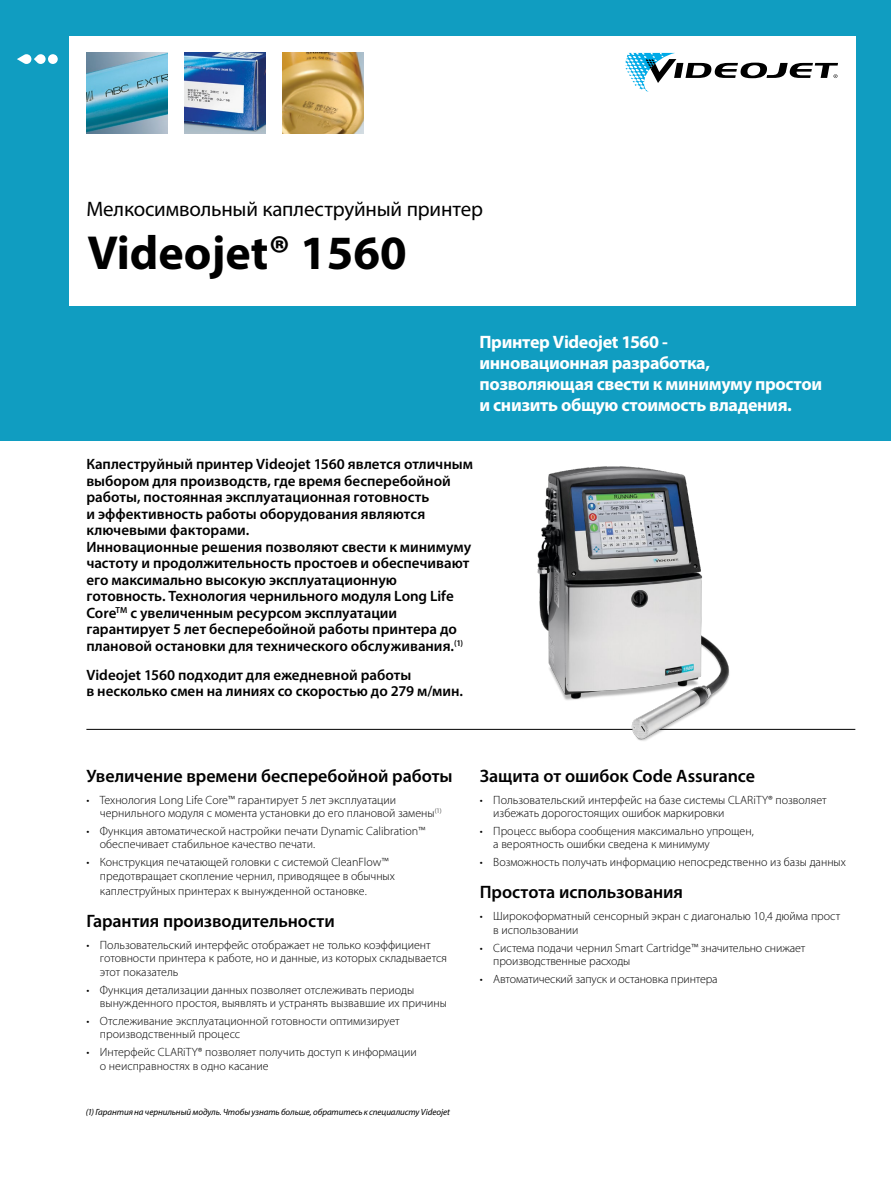
<style>
.page{position:relative;width:891px;height:1188px;background:#fff}
.page>*{position:absolute;margin:0;border:0;box-sizing:border-box;transform-origin:0 0}
.t1{font:700 48px "Myriad Pro";color:#000}
.t2{font:21px "Myriad Pro";letter-spacing:-.01em;color:#000}
.t3{font:600 18px "Myriad Pro";letter-spacing:-.005em;color:#000}
.t4{font:700 18px/21px "Myriad Pro";letter-spacing:-.02em;color:#fff}
.t5{font:600 15px/16.5px "Myriad Pro";color:#000}
.t6{font:300 12px/13.5px "Myriad Pro";color:#000}
.t7{font:italic 9px "Myriad Pro";letter-spacing:-.01em;color:#000}
</style>
<div class="page">
<div style="left:0;top:0;width:891px;height:441px;background:#109dc1"></div>
<div style="left:69px;top:36px;width:786px;height:270px;background:#fff"></div>
<div style="left:48px;top:54px;width:10px;height:10px;background:#fff;border-radius:50%"></div>
<svg style="left:17px;top:54px;width:29px;height:10px"></svg>
<hr style="left:86px;top:729px;width:769px;height:1px;background:#000">
<img style="left:185px;top:53px;width:81px;height:81px">
<img style="left:516px;top:466px;width:234px;height:275px">
<img style="left:283px;top:53px;width:81px;height:81px">
<img style="left:86px;top:53px;width:81px;height:81px">
<svg style="left:625px;top:53px;width:213px;height:39px"></svg>
<h2 class="t2" style="left:86px;top:196px;width:398px">Мелкосимвольный каплеструйный принтер</h2>
<h1 class="t1" style="left:88px;top:221px;width:321px">Videojet® 1560</h1>
<h3 class="t4" style="left:480px;top:331px;width:344px">Принтер Videojet 1560 -<br>инновационная разработка, позволяющая свести к минимуму простои и снизить общую стоимость владения.</h3>
<p class="t5" style="left:86px;top:455px;width:388px">Каплеструйный принтер Videojet 1560 явлется отличным выбором для производств, где время бесперебойной работы, постоянная эксплуатационная готовность<br>и эффективность работы оборудования являются ключевыми факторами.<br>Инновационные решения позволяют свести к минимуму частоту и продолжительность простоев и обеспечивают его максимально высокую эксплуатационную готовность. Технология чернильного модуля Long Life Core<sup>TM</sup> с увеличенным ресурсом эксплуатации гарантирует 5 лет бесперебойной работы принтера до плановой остановки для технического обслуживания.<sup>(1)</sup></p>
<p class="t5" style="left:86px;top:666px;width:378px">Videojet 1560 подходит для ежедневной работы<br>в несколько смен на линиях со скоростью до 279 м/мин.</p>
<h3 class="t3" style="left:86px;top:764px;width:368px">Увеличение времени бесперебойной работы</h3>
<p class="t6" style="left:100px;top:793px;width:343px;text-indent:-14px">• Технология Long Life Core™ гарантирует 5 лет эксплуатации чернильного модуля с момента установки до его плановой замены<sup>(1)</sup></p>
<p class="t6" style="left:100px;top:824px;width:327px;text-indent:-14px">• Функция автоматической настройки печати Dynamic Calibration™ обеспечивает стабильное качество печати.</p>
<p class="t6" style="left:100px;top:856px;width:297px;text-indent:-14px">• Конструкция печатающей головки с системой CleanFlow™ предотвращает скопление чернил, приводящее в обычных</p>
<p class="t6" style="left:100px;top:884px;width:268px">каплеструйных принтерах к вынужденной остановке.</p>
<h3 class="t3" style="left:86px;top:909px;width:250px">Гарантия производительности</h3>
<p class="t6" style="left:100px;top:938px;width:349px;text-indent:-14px">• Пользовательский интерфейс отображает не только коэффициент готовности принтера к работе, но и данные, из которых складывается этот показатель</p>
<p class="t6" style="left:100px;top:983px;width:349px;text-indent:-14px">• Функция детализации данных позволяет отслеживать периоды вынужденного простоя, выявлять и устранять вызвавшие их причины</p>
<p class="t6" style="left:100px;top:1014px;width:301px;text-indent:-14px">• Отслеживание эксплуатационной готовности оптимизирует производственный процесс</p>
<p class="t6" style="left:100px;top:1046px;width:318px;text-indent:-14px">• Интерфейс CLARiTY® позволяет получить доступ к информации о неисправностях в одно касание</p>
<p class="t7" style="left:86px;top:1106px;width:366px">(1) Гарантия на чернильный модуль. Чтобы узнать больше, обратитесь к специалисту Videojet</p>
<h3 class="t3" style="left:480px;top:764px;width:277px">Защита от ошибок Code Assurance</h3>
<p class="t6" style="left:493px;top:793px;width:335px;text-indent:-14px">• Пользовательский интерфейс на базе системы CLARiTY® позволяет избежать дорогостоящих ошибок маркировки</p>
<p class="t6" style="left:493px;top:824px;width:262px;text-indent:-14px">• Процесс выбора сообщения максимально упрощен, а вероятность ошибки сведена к минимуму</p>
<p class="t6" style="left:480px;top:856px;width:368px">• Возможность получать информацию непосредственно из базы данных</p>
<h3 class="t3" style="left:480px;top:881px;width:205px">Простота использования</h3>
<p class="t6" style="left:493px;top:910px;width:349px;text-indent:-14px">• Широкоформатный сенсорный экран с диагональю 10,4 дюйма прост в использовании</p>
<p class="t6" style="left:493px;top:941px;width:314px;text-indent:-14px">• Система подачи чернил Smart Cartridge™ значительно снижает производственные расходы</p>
<p class="t6" style="left:480px;top:972px;width:239px">• Автоматический запуск и остановка принтера</p>
</div>
